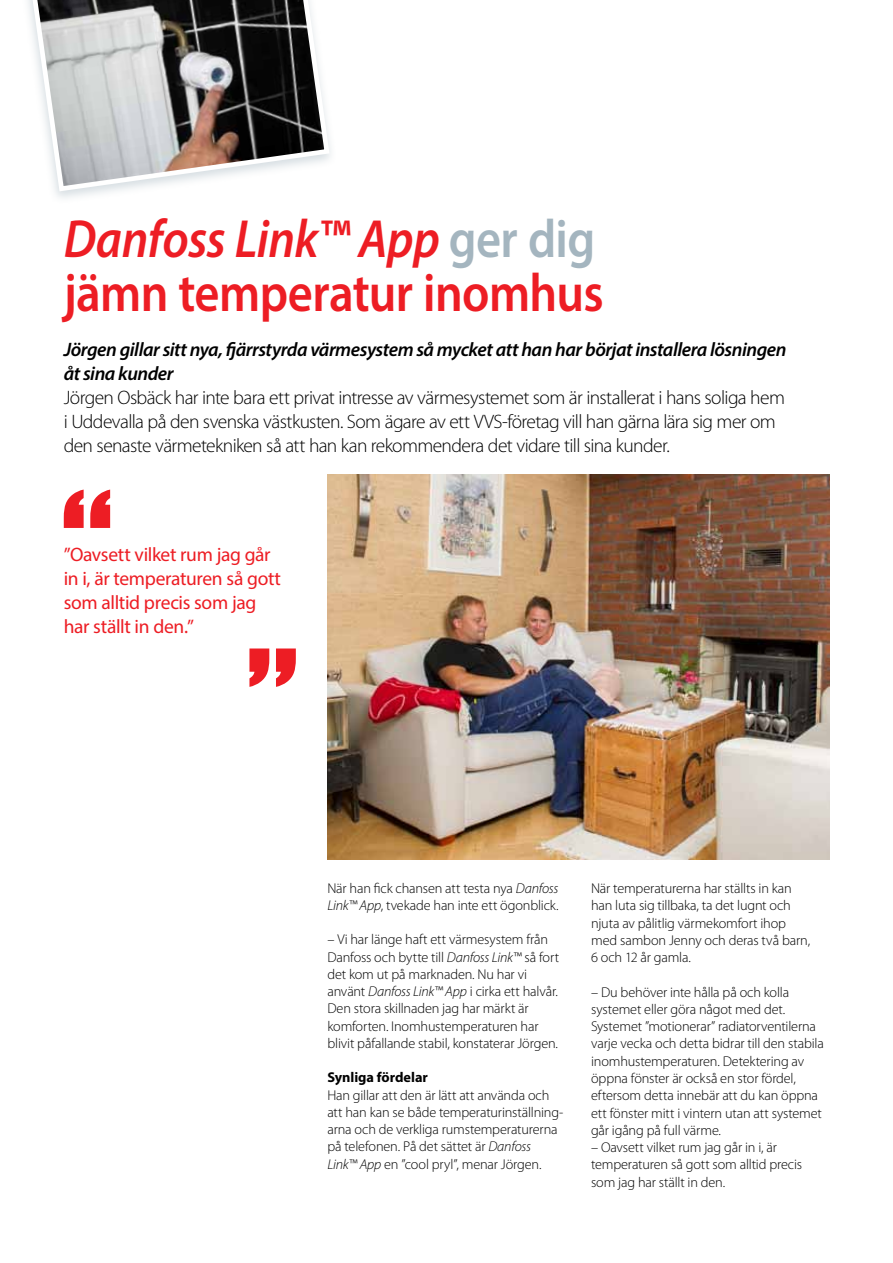
<style>
.page{position:relative;width:893px;height:1263px;background:#fff}
.page>*{position:absolute;margin:0;border:0;box-sizing:border-box;transform-origin:0 0}
.t1{font:600 54px/54px "Myriad Pro";letter-spacing:-.015em;color:#ed1d24;scale:.9 1}
.t2{font:300 19.5px/24px "Myriad Pro";letter-spacing:-.035em;color:#000}
.t3{font:italic 600 19.5px/24px "Myriad Pro";letter-spacing:-.025em;color:#000}
.t4{font:19.5px/24px "Myriad Pro";letter-spacing:-.02em;color:#ed1d24}
.t5{font:300 14.25px/17.2px "Myriad Pro";letter-spacing:-.015em;color:#000}
.t6{font:700 14.25px "Myriad Pro";color:#000}
.s1{font-style:italic}
.s2{color:#a4b5bf}
</style>
<div class="page">
<img style="left:327px;top:474px;width:502px;height:385px">
<svg style="left:28px;top:0;width:303px;height:194px"></svg>
<svg style="left:64px;top:490px;width:46px;height:38px"></svg>
<svg style="left:249px;top:648px;width:47px;height:39px"></svg>
<h1 class="t1" style="left:64px;top:210px;width:601px"><span class="s1">Danfoss Link™ App</span> <span class="s2">ger dig </span>jämn temperatur inomhus</h1>
<h2 class="t3" style="left:64px;top:337px;width:724px">Jörgen gillar sitt nya, fjärrstyrda värmesystem så mycket att han har börjat installera lösningen åt sina kunder</h2>
<p class="t2" style="left:64px;top:386px;width:723px">Jörgen Osbäck har inte bara ett privat intresse av värmesystemet som är installerat i hans soliga hem i Uddevalla på den svenska västkusten. Som ägare av ett VVS-företag vill han gärna lära sig mer om den senaste värmetekniken så att han kan rekommendera det vidare till sina kunder.</p>
<h2 class="t4" style="left:64px;top:542px;width:219px">”Oavsett vilket rum jag går in i, är temperaturen så gott som alltid precis som jag har ställt in den.”</h2>
<p class="t5" style="left:327px;top:879px;width:233px">När han fick chansen att testa nya <span class="s1">Danfoss<br>Link™ App</span>, tvekade han inte ett ögonblick.</p>
<p class="t5" style="left:327px;top:931px;width:233px">– Vi har länge haft ett värmesystem från Danfoss och bytte till <span class="s1">Danfoss Link™</span> så fort det kom ut på marknaden. Nu har vi använt <span class="s1">Danfoss Link™ App</span> i cirka ett halvår.<br>Den stora skillnaden jag har märkt är komforten. Inomhustemperaturen har blivit påfallande stabil, konstaterar Jörgen.</p>
<p class="t6" style="left:327px;top:1068px;width:102px">Synliga fördelar</p>
<p class="t5" style="left:327px;top:1086px;width:237px">Han gillar att den är lätt att använda och att han kan se både temperaturinställning&shy;arna och de verkliga rumstemperaturerna på telefonen. På det sättet är <span class="s1">Danfoss Link™ App</span> en ”cool pryl”, menar Jörgen.</p>
<p class="t5" style="left:591px;top:880px;width:221px">När temperaturerna har ställts in kan han luta sig tillbaka, ta det lugnt och njuta av pålitlig värmekomfort ihop med sambon Jenny och deras två barn,<br>6 och 12 år gamla.</p>
<p class="t5" style="left:591px;top:983px;width:234px">– Du behöver inte hålla på och kolla systemet eller göra något med det.<br>Systemet ”motionerar” radiatorventilerna varje vecka och detta bidrar till den stabila inomhustemperaturen. Detektering av öppna fönster är också en stor fördel, eftersom detta innebär att du kan öppna ett fönster mitt i vintern utan att systemet går igång på full värme.</p>
<p class="t5" style="left:591px;top:1139px;width:212px">– Oavsett vilket rum jag går in i, är temperaturen så gott som alltid precis som jag har ställt in den.</p>
</div>
